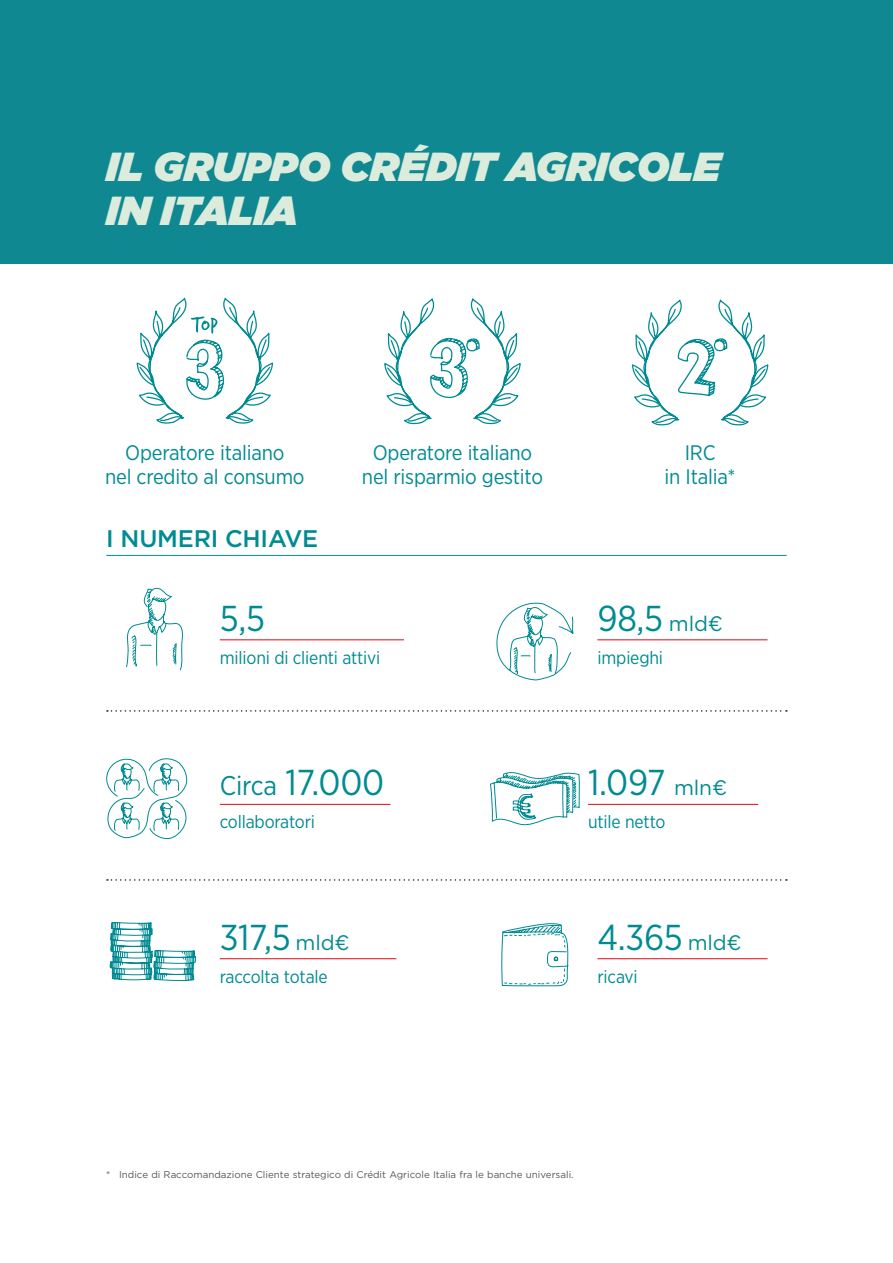
<style>
.page{position:relative;width:893px;height:1263px;background:#fff}
.page>*{position:absolute;margin:0;border:0;box-sizing:border-box;transform-origin:0 0}
.t1{font:italic 900 40.5px/43.5px "Gotham";color:#dbecdd}
.t2{font:36px "Gotham Narrow";letter-spacing:-.01em;color:#008b92}
.t3{font:500 24px "Gotham";letter-spacing:-.01em;color:#008b92}
.t4{font:21px/24px "Gotham Narrow";letter-spacing:-.01em;color:#008b92;text-align:center}
.t5{font:18px "Gotham Narrow";letter-spacing:-.01em;color:#008b92}
.t6{font:9.75px "Gotham";color:#575756}
.s1{font-size:27px}
.s2{font-family:"Gotham";font-size:21px}
</style>
<div class="page">
<div style="left:0;top:0;width:893px;height:264px;background:#108891"></div>
<hr style="left:106px;top:555px;width:681px;height:1px;background:#008b92">
<svg style="left:126px;top:587px;width:57px;height:84px"></svg>
<hr style="left:220px;top:639px;width:184px;height:1px;background:#e30613">
<hr style="left:220px;top:958px;width:176px;height:1px;background:#e30613">
<hr style="left:588px;top:804px;width:170px;height:1px;background:#e30613">
<svg style="left:490px;top:772px;width:90px;height:54px"></svg>
<svg style="left:107px;top:710px;width:680px;height:2px"></svg>
<svg style="left:107px;top:879px;width:680px;height:2px"></svg>
<hr style="left:220px;top:804px;width:170px;height:1px;background:#e30613">
<svg style="left:106px;top:758px;width:82px;height:81px"></svg>
<hr style="left:597px;top:958px;width:170px;height:1px;background:#e30613">
<svg style="left:501px;top:923px;width:68px;height:63px"></svg>
<svg style="left:110px;top:922px;width:86px;height:59px"></svg>
<hr style="left:597px;top:639px;width:170px;height:1px;background:#e30613">
<svg style="left:496px;top:602px;width:78px;height:79px"></svg>
<svg style="left:631px;top:299px;width:138px;height:126px"></svg>
<svg style="left:384px;top:298px;width:137px;height:126px"></svg>
<svg style="left:136px;top:297px;width:138px;height:127px"></svg>
<p class="t1" style="left:106px;top:144px;width:616px">IL GRUPPO CRÉDIT AGRICOLE<br>IN ITALIA</p>
<p class="t4" style="left:105px;top:441px;width:201px">Operatore italiano<br>nel credito al consumo</p>
<p class="t4" style="left:362px;top:441px;width:183px">Operatore italiano nel risparmio gestito</p>
<p class="t4" style="left:665px;top:441px;width:73px">IRC<br>in Italia*</p>
<p class="t3" style="left:106px;top:522px;width:213px">I NUMERI CHIAVE</p>
<p class="t2" style="left:220px;top:596px;width:47px">5,5</p>
<p class="t5" style="left:220px;top:646px;width:162px">milioni di clienti attivi</p>
<p class="t2" style="left:220px;top:760px;width:166px"><span class="s1">Circa</span> 17.000</p>
<p class="t5" style="left:220px;top:811px;width:97px">collaboratori</p>
<p class="t2" style="left:220px;top:915px;width:131px">317,5 <span class="s2">mld€</span></p>
<p class="t5" style="left:220px;top:965px;width:109px">raccolta totale</p>
<p class="t2" style="left:597px;top:596px;width:127px">98,5 <span class="s2">mld€</span></p>
<p class="t5" style="left:597px;top:646px;width:67px">impieghi</p>
<p class="t2" style="left:588px;top:760px;width:141px">1.097 <span class="s2">mln€</span></p>
<p class="t5" style="left:588px;top:811px;width:79px">utile netto</p>
<p class="t2" style="left:597px;top:915px;width:146px">4.365 <span class="s2">mld€</span></p>
<p class="t5" style="left:597px;top:965px;width:42px">ricavi</p>
<p class="t6" style="left:106px;top:1168px;width:469px">* Indice di Raccomandazione Cliente strategico di Crédit Agricole Italia fra le banche universali.</p>
</div>
